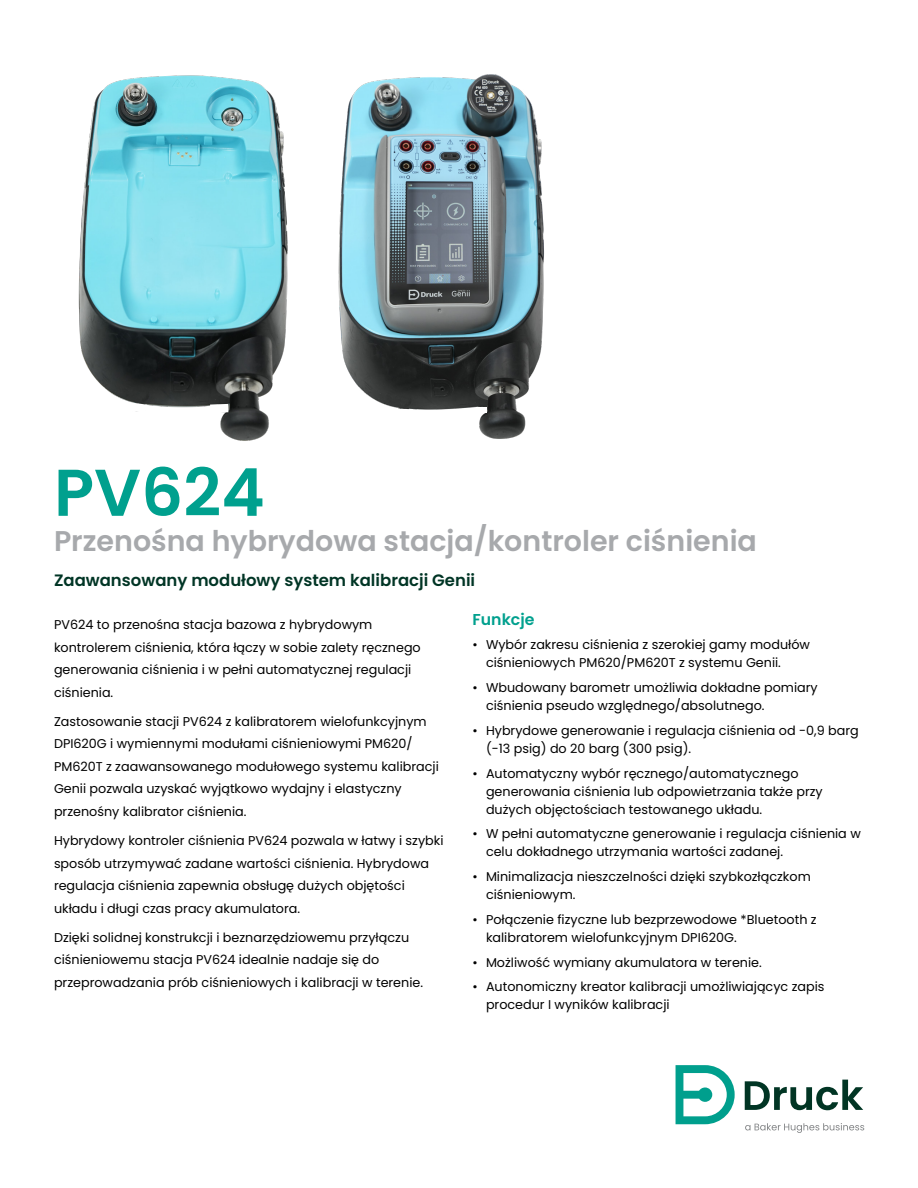
<style>
.page{position:relative;width:918px;height:1188px;background:#fff}
.page>*{position:absolute;margin:0;border:0;box-sizing:border-box;transform-origin:0 0}
.t1{font:600 66px "Poppins";color:#00a08e}
.t2{font:600 28.5px "Poppins";color:#a7a9ac}
.t3{font:600 16.5px "Poppins";color:#003525}
.t4{font:600 15.75px "Poppins";color:#00a08e}
.t5{font:12.75px/22.5px "Poppins";color:#000}
</style>
<div class="page">
<img style="left:338px;top:74px;width:206px;height:365px">
<img style="left:78px;top:75px;width:210px;height:366px">
<svg style="left:395px;top:409px;width:18px;height:9px"></svg>
<div style="left:476px;top:407px;width:11px;height:6px;background:#fff"></div>
<svg style="left:128px;top:402px;width:19px;height:11px"></svg>
<svg style="left:210px;top:404px;width:18px;height:9px"></svg>
<svg style="left:676px;top:1065px;width:59px;height:59px"></svg>
<svg style="left:745px;top:1080px;width:118px;height:30px"></svg>
<svg style="left:745px;top:1123px;width:119px;height:10px"></svg>
<h1 class="t1" style="left:54px;top:454px;width:212px">PV624</h1>
<h2 class="t2" style="left:54px;top:525px;width:704px">Przenośna hybrydowa stacja/kontroler ciśnienia</h2>
<p class="t3" style="left:54px;top:571px;width:423px">Zaawansowany modułowy system kalibracji Genii</p>
<p class="t5" style="left:54px;top:613px;width:368px">PV624 to przenośna stacja bazowa z hybrydowym kontrolerem ciśnienia, która łączy w sobie zalety ręcznego generowania ciśnienia i w pełni automatycznej regulacji ciśnienia.</p>
<p class="t5" style="left:54px;top:710px;width:386px">Zastosowanie stacji PV624 z kalibratorem wielofunkcyjnym DPI620G i wymiennymi modułami ciśnieniowymi PM620/ PM620T z zaawansowanego modułowego systemu kalibracji Genii pozwala uzyskać wyjątkowo wydajny i elastyczny przenośny kalibrator ciśnienia.</p>
<p class="t5" style="left:54px;top:829px;width:391px">Hybrydowy kontroler ciśnienia PV624 pozwala w łatwy i szybki sposób utrzymywać zadane wartości ciśnienia. Hybrydowa regulacja ciśnienia zapewnia obsługę dużych objętości układu i długi czas pracy akumulatora.</p>
<p class="t5" style="left:54px;top:926px;width:371px">Dzięki solidnej konstrukcji i beznarzędziowemu przyłączu ciśnieniowemu stacja PV624 idealnie nadaje się do przeprowadzania prób ciśnieniowych i kalibracji w terenie.</p>
<p class="t4" style="left:472px;top:610px;width:63px">Funkcje</p>
<p class="t5" style="left:486px;top:636px;width:325px;line-height:18px;text-indent:-14px">• Wybór zakresu ciśnienia z szerokiej gamy modułów ciśnieniowych PM620/PM620T z systemu Genii.</p>
<p class="t5" style="left:486px;top:679px;width:333px;line-height:18px;text-indent:-14px">• Wbudowany barometr umożliwia dokładne pomiary ciśnienia pseudo względnego/absolutnego.</p>
<p class="t5" style="left:486px;top:721px;width:374px;line-height:18px;text-indent:-14px">• Hybrydowe generowanie i regulacja ciśnienia od -0,9 barg (-13 psig) do 20 barg (300 psig).</p>
<p class="t5" style="left:486px;top:764px;width:338px;line-height:18px;text-indent:-14px">• Automatyczny wybór ręcznego/automatycznego generowania ciśnienia lub odpowietrzania także przy dużych objęctościach testowanego układu.</p>
<p class="t5" style="left:486px;top:825px;width:376px;line-height:18px;text-indent:-14px">• W pełni automatyczne generowanie i regulacja ciśnienia w celu dokładnego utrzymania wartości zadanej.</p>
<p class="t5" style="left:486px;top:868px;width:326px;line-height:18px;text-indent:-14px">• Minimalizacja nieszczelności dzięki szybkozłączkom ciśnieniowym.</p>
<p class="t5" style="left:486px;top:910px;width:332px;line-height:18px;text-indent:-14px">• Połączenie fizyczne lub bezprzewodowe *Bluetooth z kalibratorem wielofunkcyjnym DPI620G.</p>
<p class="t5" style="left:472px;top:951px;width:291px">• Możliwość wymiany akumulatora w terenie.</p>
<p class="t5" style="left:486px;top:978px;width:340px;line-height:18px;text-indent:-14px">• Autonomiczny kreator kalibracji umożliwiającyc zapis procedur I wyników kalibracji</p>
</div>
